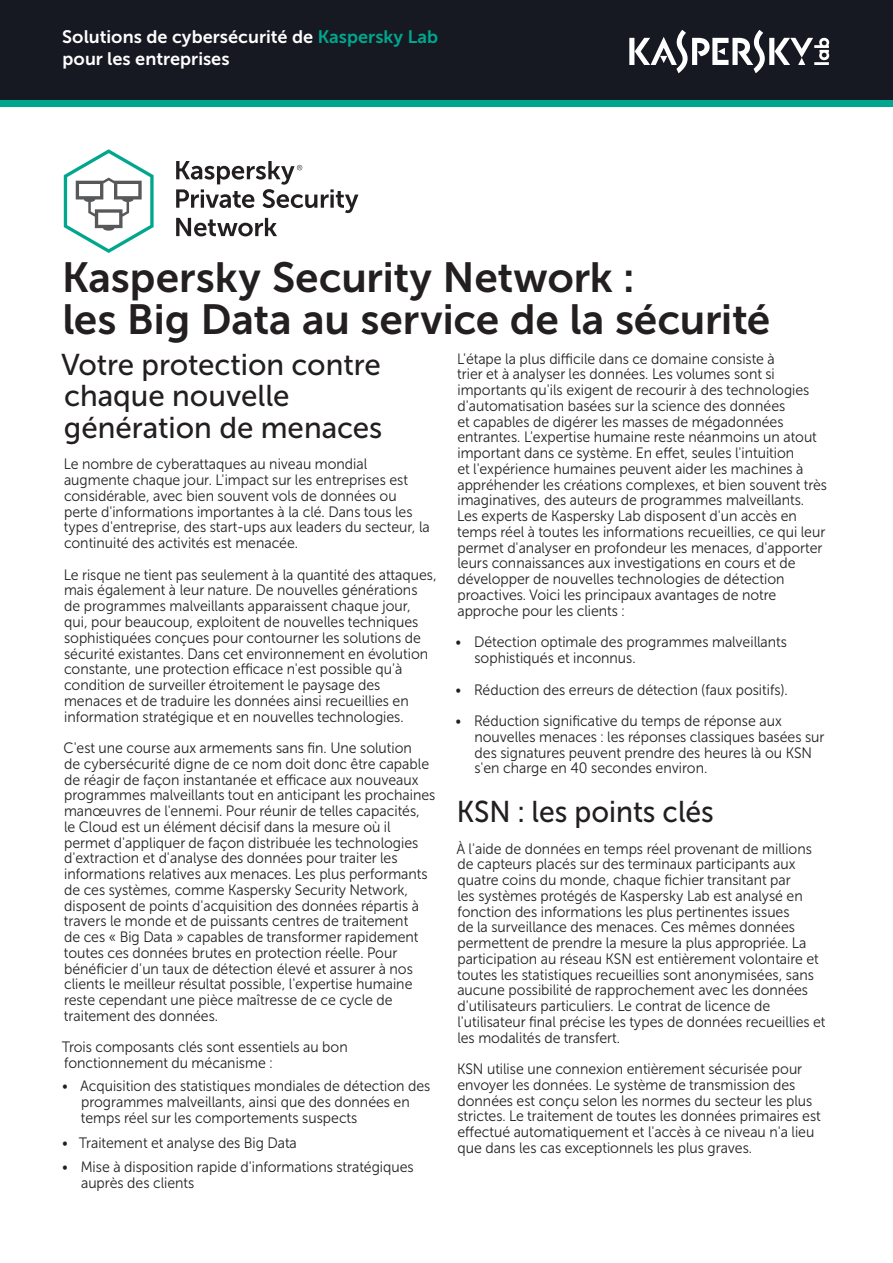
<style>
.page{position:relative;width:893px;height:1263px;background:#fff}
.page>*{position:absolute;margin:0;border:0;box-sizing:border-box;transform-origin:0 0}
.t1{font:42px/42px "Museo Sans Cyrl 700";letter-spacing:-.005em;color:#231f20}
.t2{font:30px/31.5px "Museo Sans Cyrl 500";color:#231f20}
.t3{font:30px "Museo Sans Cyrl 500";color:#231f20;scale:.94 1}
.t4{font:18px/21.6px "Museo Sans Cyrl 700";color:#fff}
.t5{font:15px/15.8px "Museo Sans Cyrl 300";color:#231f20;scale:.94 1}
.t6{font:15px/15.8px "Museo Sans Cyrl 300";color:#231f20;scale:.91 1}
.s1{color:#00a78e}
</style>
<div class="page">
<div style="left:0;top:0;width:893px;height:100px;background:#161922"></div>
<div style="left:0;top:100px;width:893px;height:6px;background:#00a78e"></div>
<svg style="left:629px;top:30px;width:200px;height:43px"></svg>
<svg style="left:64px;top:149px;width:90px;height:104px"></svg>
<svg style="left:176px;top:161px;width:182px;height:75px"></svg>
<p class="t4" style="left:62px;top:26px;width:377px">Solutions de cybersécurité de <span class="s1">Kaspersky Lab </span>pour les entreprises</p>
<h1 class="t1" style="left:62px;top:257px;width:710px">Kaspersky Security Network :<br>les Big Data au service de la sécurité</h1>
<h2 class="t2" style="left:61px;top:349px;width:323px">Votre protection contre chaque nouvelle génération de menaces</h2>
<p class="t6" style="left:64px;top:457px;width:404px">Le nombre de cyberattaques au niveau mondial augmente chaque jour. L'impact sur les entreprises est considérable, avec bien souvent vols de données ou perte d'informations importantes à la clé. Dans tous les types d'entreprise, des start-ups aux leaders du secteur, la continuité des activités est menacée.</p>
<p class="t5" style="left:64px;top:567px;width:398px">Le risque ne tient pas seulement à la quantité des attaques, mais également à leur nature. De nouvelles générations de programmes malveillants apparaissent chaque jour, qui, pour beaucoup, exploitent de nouvelles techniques sophistiquées conçues pour contourner les solutions de sécurité existantes. Dans cet environnement en évolution constante, une protection efficace n'est possible qu'à condition de surveiller étroitement le paysage des menaces et de traduire les données ainsi recueillies en information stratégique et en nouvelles technologies.</p>
<p class="t5" style="left:64px;top:740px;width:397px">C'est une course aux armements sans fin. Une solution<br>de cybersécurité digne de ce nom doit donc être capable de réagir de façon instantanée et efficace aux nouveaux programmes malveillants tout en anticipant les prochaines manœuvres de l'ennemi. Pour réunir de telles capacités,<br>le Cloud est un élément décisif dans la mesure où il permet d'appliquer de façon distribuée les technologies d'extraction et d'analyse des données pour traiter les informations relatives aux menaces. Les plus performants de ces systèmes, comme Kaspersky Security Network, disposent de points d'acquisition des données répartis à travers le monde et de puissants centres de traitement<br>de ces « Big Data » capables de transformer rapidement toutes ces données brutes en protection réelle. Pour bénéficier d'un taux de détection élevé et assurer à nos clients le meilleur résultat possible, l'expertise humaine reste cependant une pièce maîtresse de ce cycle de traitement des données.</p>
<p class="t5" style="left:62px;top:1039px;width:306px">Trois composants clés sont essentiels au bon fonctionnement du mécanisme :</p>
<p class="t5" style="left:81px;top:1078px;width:373px;text-indent:-19px">• Acquisition des statistiques mondiales de détection des programmes malveillants, ainsi que des données en temps réel sur les comportements suspects</p>
<p class="t5" style="left:62px;top:1135px;width:251px">• Traitement et analyse des Big Data</p>
<p class="t5" style="left:81px;top:1159px;width:355px;text-indent:-19px">• Mise à disposition rapide d'informations stratégiques auprès des clients</p>
<p class="t5" style="left:457px;top:351px;width:395px">L'étape la plus difficile dans ce domaine consiste à<br>trier et à analyser les données. Les volumes sont si importants qu'ils exigent de recourir à des technologies d'automatisation basées sur la science des données<br>et capables de digérer les masses de mégadonnées entrantes. L'expertise humaine reste néanmoins un atout important dans ce système. En effet, seules l'intuition<br>et l'expérience humaines peuvent aider les machines à appréhender les créations complexes, et bien souvent très imaginatives, des auteurs de programmes malveillants.<br>Les experts de Kaspersky Lab disposent d'un accès en temps réel à toutes les informations recueillies, ce qui leur permet d'analyser en profondeur les menaces, d'apporter leurs connaissances aux investigations en cours et de développer de nouvelles technologies de détection proactives. Voici les principaux avantages de notre approche pour les clients :</p>
<p class="t5" style="left:474px;top:634px;width:334px;text-indent:-19px">• Détection optimale des programmes malveillants sophistiqués et inconnus.</p>
<p class="t5" style="left:455px;top:682px;width:355px">• Réduction des erreurs de détection (faux positifs).</p>
<p class="t5" style="left:474px;top:713px;width:374px;text-indent:-19px">• Réduction significative du temps de réponse aux nouvelles menaces : les réponses classiques basées sur des signatures peuvent prendre des heures là ou KSN s'en charge en 40 secondes environ.</p>
<h2 class="t3" style="left:457px;top:795px;width:275px">KSN : les points clés</h2>
<p class="t5" style="left:457px;top:841px;width:394px">À l'aide de données en temps réel provenant de millions de capteurs placés sur des terminaux participants aux quatre coins du monde, chaque fichier transitant par<br>les systèmes protégés de Kaspersky Lab est analysé en fonction des informations les plus pertinentes issues<br>de la surveillance des menaces. Ces mêmes données permettent de prendre la mesure la plus appropriée. La participation au réseau KSN est entièrement volontaire et toutes les statistiques recueillies sont anonymisées, sans aucune possibilité de rapprochement avec les données d'utilisateurs particuliers. Le contrat de licence de l'utilisateur final précise les types de données recueillies et les modalités de transfert.</p>
<p class="t5" style="left:457px;top:1061px;width:388px">KSN utilise une connexion entièrement sécurisée pour envoyer les données. Le système de transmission des données est conçu selon les normes du secteur les plus strictes. Le traitement de toutes les données primaires est effectué automatiquement et l'accès à ce niveau n'a lieu que dans les cas exceptionnels les plus graves.</p>
</div>
